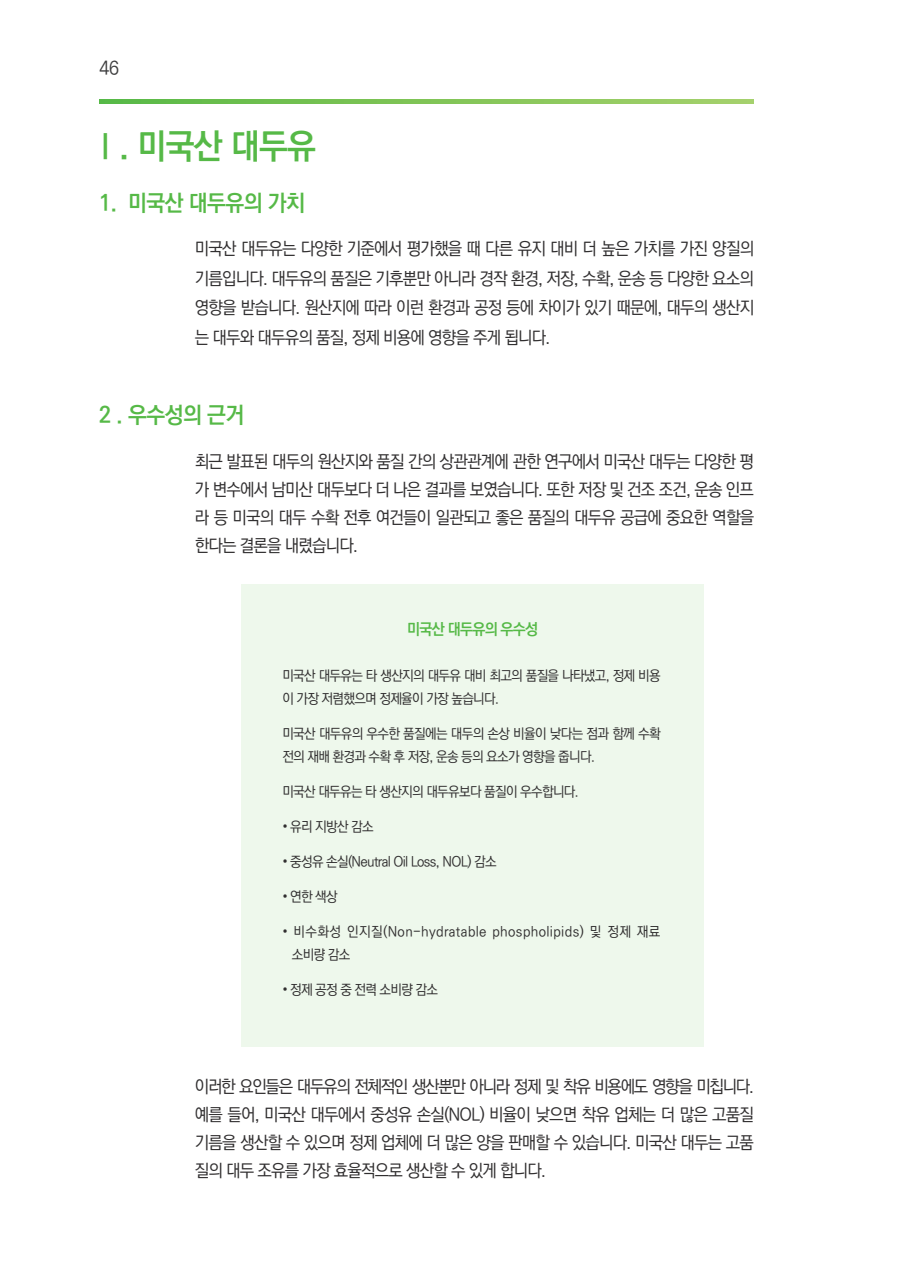
<style>
.page{position:relative;width:903px;height:1275px;background:#fff}
.page>*{position:absolute;margin:0;border:0;box-sizing:border-box;transform-origin:0 0}
.t1{font:35px "Ko Pub World Dotum PB";letter-spacing:-.025em;color:#56b947;scale:.95 1}
.t2{font:22.75px "Ko Pub World Dotum PB";letter-spacing:-.025em;color:#56b947;scale:.95 1}
.t3{font:18.9px "Ko Pub World Dotum PM";color:#3e3e3f;scale:.95 1}
.본문{font:17.5px/28px "Ko Pub World Dotum PM";letter-spacing:-.05em;color:#312f30;text-align:justify;scale:.95 1}
.t4{font:15.75px "Ko Pub World Dotum PB";letter-spacing:-.05em;color:#56b947;scale:.95 1}
.본문-2{font:14px/22.8px "Ko Pub World Dotum PM";letter-spacing:-.05em;color:#312f30;scale:.95 1}
.본문-3{font:14px/22.8px "Ko Pub World Dotum PM";letter-spacing:.03em;color:#312f30;scale:.95 1}
</style>
<div class="page">
<div style="left:241px;top:584px;width:462px;height:463px;background:#eef8ec"></div>
<svg style="left:99px;top:99px;width:655px;height:4px;background:#7fc458"></svg>
<p class="t3" style="left:100px;top:55px;width:22px">46</p>
<p class="t1" style="left:91px;top:121px;width:239px">Ⅰ. 미국산 대두유</p>
<p class="t2" style="left:99px;top:186px;width:218px">1. 미국산 대두유의 가치</p>
<p class="본문" style="left:195px;top:234px;width:590px;line-height:29.8px">미국산 대두유는 다양한 기준에서 평가했을 때 다른 유지 대비 더 높은 가치를 가진 양질의 기름입니다. 대두유의 품질은 기후뿐만 아니라 경작 환경, 저장, 수확, 운송 등 다양한 요소의 영향을 받습니다. 원산지에 따라 이런 환경과 공정 등에 차이가 있기 때문에, 대두의 생산지 는 대두와 대두유의 품질, 정제 비용에 영향을 주게 됩니다.</p>
<p class="t2" style="left:99px;top:398px;width:154px">2 . 우수성의 근거</p>
<p class="본문" style="left:195px;top:448px;width:590px">최근 발표된 대두의 원산지와 품질 간의 상관관계에 관한 연구에서 미국산 대두는 다양한 평 가 변수에서 남미산 대두보다 더 나은 결과를 보였습니다. 또한 저장 및 건조 조건, 운송 인프 라 등 미국의 대두 수확 전후 여건들이 일관되고 좋은 품질의 대두유 공급에 중요한 역할을 한다는 결론을 내렸습니다.</p>
<p class="t4" style="left:407px;top:617px;width:139px">미국산 대두유의 우수성</p>
<p class="본문-2" style="left:282px;top:665px;width:400px">미국산 대두유는 타 생산지의 대두유 대비 최고의 품질을 나타냈고, 정제 비용 이 가장 저렴했으며 정제율이 가장 높습니다.</p>
<p class="본문-2" style="left:282px;top:723px;width:400px">미국산 대두유의 우수한 품질에는 대두의 손상 비율이 낮다는 점과 함께 수확 전의 재배 환경과 수확 후 저장, 운송 등의 요소가 영향을 줍니다.</p>
<p class="본문-2" style="left:282px;top:781px;width:314px">미국산 대두유는 타 생산지의 대두유보다 품질이 우수합니다.</p>
<p class="본문-2" style="left:282px;top:816px;width:98px">• 유리 지방산 감소</p>
<p class="본문-2" style="left:282px;top:851px;width:227px">• 중성유 손실(Neutral Oil Loss, NOL) 감소</p>
<p class="본문-2" style="left:282px;top:886px;width:60px">• 연한 색상</p>
<p class="본문-3" style="left:292px;top:921px;width:389px;text-indent:-10px">• 비수화성 인지질(Non-hydratable phospholipids) 및 정제 재료 소비량 감소</p>
<p class="본문-2" style="left:282px;top:978px;width:165px">• 정제 공정 중 전력 소비량 감소</p>
<p class="본문" style="left:195px;top:1073px;width:590px">이러한 요인들은 대두유의 전체적인 생산뿐만 아니라 정제 및 착유 비용에도 영향을 미칩니다. 예를 들어, 미국산 대두에서 중성유 손실(NOL) 비율이 낮으면 착유 업체는 더 많은 고품질 기름을 생산할 수 있으며 정제 업체에 더 많은 양을 판매할 수 있습니다. 미국산 대두는 고품 질의 대두 조유를 가장 효율적으로 생산할 수 있게 합니다.</p>
</div>
